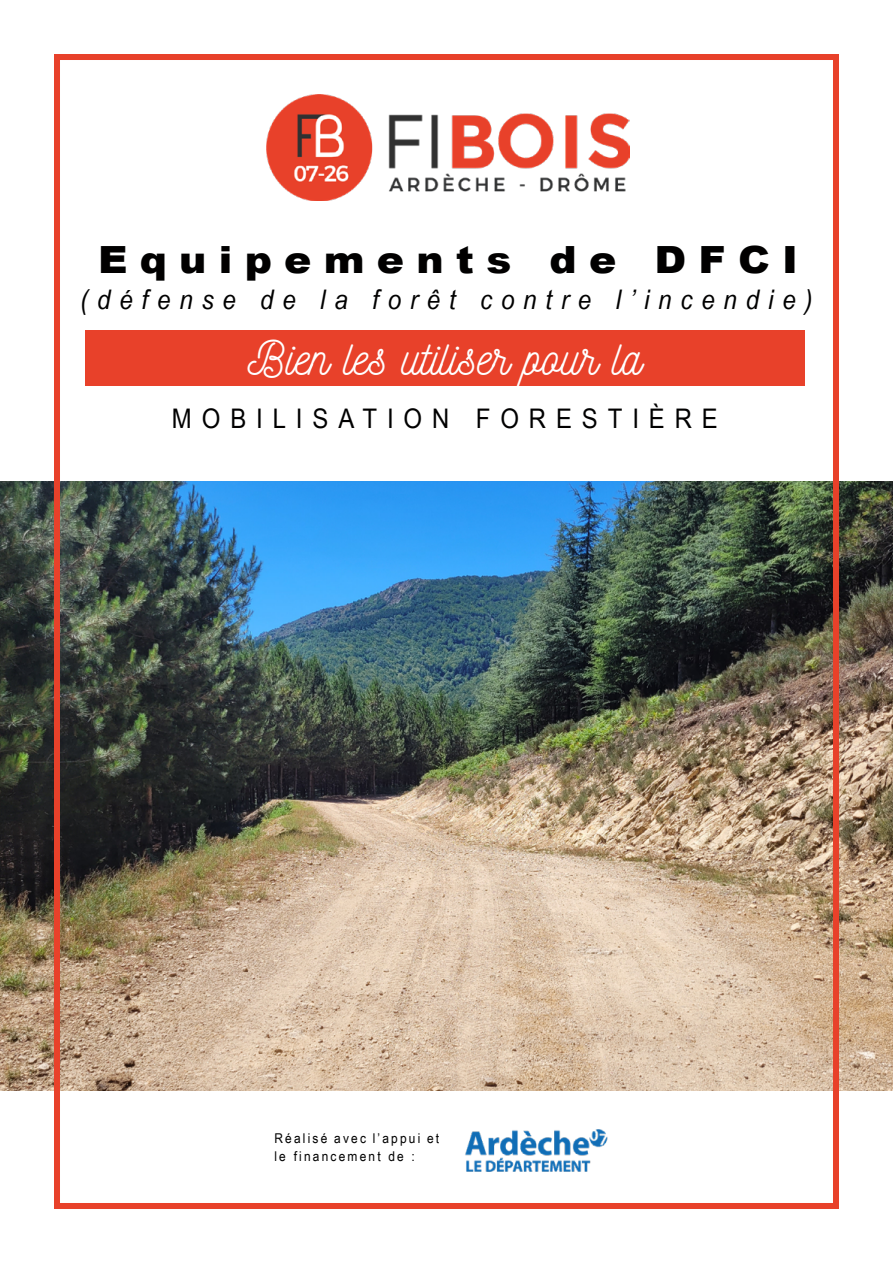
<style>
.page{position:relative;width:893px;height:1263px;background:#fff}
.page>*{position:absolute;margin:0;border:0;box-sizing:border-box;transform-origin:0 0}
.t1{font:48px "Nickainley";color:#fff}
.t2{font:900 37.5px "Arial";letter-spacing:.3em;color:#010000;scale:1.09 1}
.t3{font:italic 27px "Arial Narrow";letter-spacing:.3em;color:#010000;scale:1.09 1}
.t4{font:27px "Arial Narrow";letter-spacing:.34em;color:#010000;scale:1.08 1}
.t5{font:13.5px/18px "Arial Narrow";letter-spacing:.15em;color:#010000;scale:1.08 1}
</style>
<div class="page">
<img style="left:0;top:481px;width:893px;height:610px">
<img style="left:267px;top:95px;width:362px;height:105px">
<div style="left:85px;top:331px;width:719px;height:55px;background:#e8412a"></div>
<div style="left:54px;top:54px;width:785px;height:1155px;border:6px solid #e8412a"></div>
<img style="left:376px;top:1065px;width:242px;height:144px">
<h2 class="t2" style="left:98px;top:232px;width:644px">Equipements de DFCI</h2>
<h3 class="t3" style="left:80px;top:281px;width:673px">(défense de la forêt contre l’incendie)</h3>
<h1 class="t1" style="left:248px;top:326px;width:395px">Bien les utiliser pour la</h1>
<h3 class="t4" style="left:172px;top:399px;width:507px">MOBILISATION FORESTIÈRE</h3>
<p class="t5" style="left:274px;top:1129px;width:154px">Réalisé avec l’appui et le financement de :</p>
</div>
